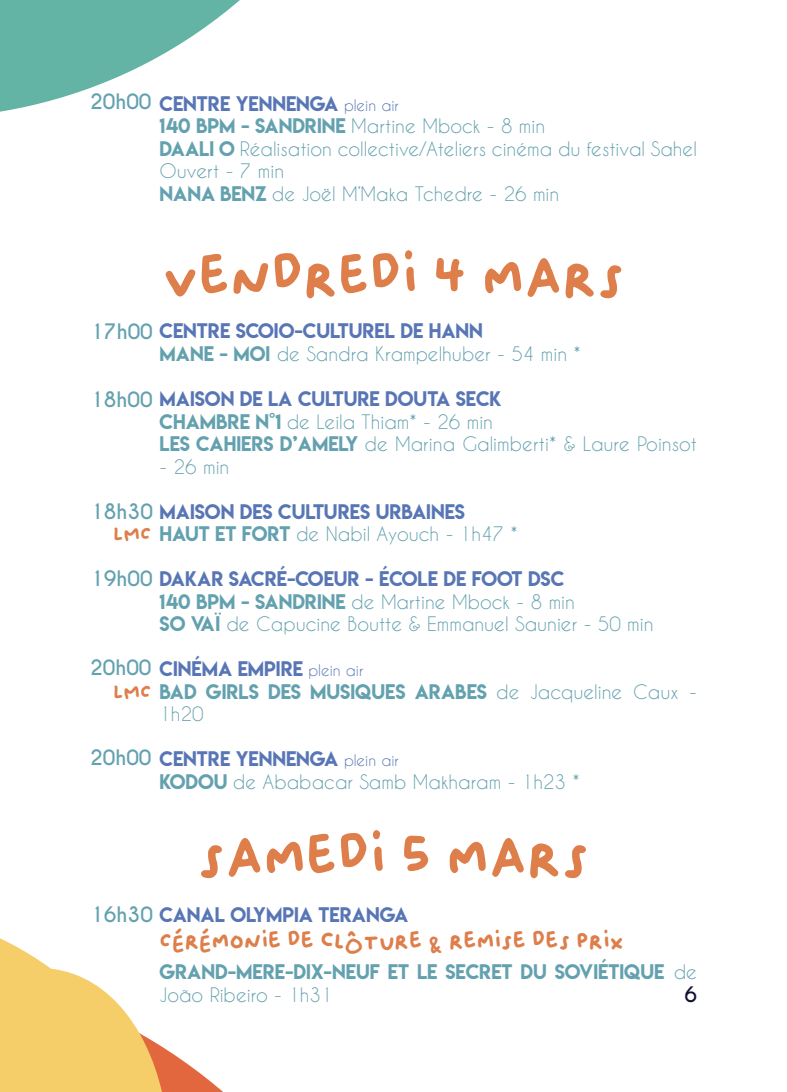
<style>
.page{position:relative;width:787px;height:1092px;background:#fff}
.page>*{position:absolute;margin:0;border:0;box-sizing:border-box;transform-origin:0 0}
.t1{font:60px "Oliver";color:#dd7e4b}
.t2{font:25px "Oliver";color:#dd7e4b}
.t3{font:22.5px "Oliver";color:#dd7e4b}
.t4{font:700 20px "Caviar Dreams";color:#111135}
.t5{font:18.75px/22.5px "Caviar Dreams";color:#63a1af}
.t6{font:18.75px "Lemon Milk";color:#5876b5}
.t7{font:18.75px/22.5px "Lemon Milk";color:#63a1af}
.s1{font-family:"Caviar Dreams";font-weight:700;font-size:20px;color:#63a1af}
.s2{font-family:"Caviar Dreams";font-size:15px}
.s3{font-family:"Lemon Milk"}
.s4{font-family:"Caviar Dreams";font-weight:700;font-size:20px}
.s5{color:#5876b5}
.s6{font-family:"Caviar Dreams";font-size:15px;color:#5876b5}
.s7{font-family:"Caviar Dreams"}
</style>
<div class="page">
<svg style="left:178px;top:1057px;width:44px;height:34px"></svg>
<svg style="left:0;top:938px;width:178px;height:153px;fill:#f5cd69"></svg>
<svg style="left:0;top:0;width:240px;height:112px;fill:#63b4a4"></svg>
<p class="t6" style="left:90px;top:90px;width:310px"><span class="s1">20h00</span> CENTRE YENNENGA <span class="s2">plein air</span></p>
<p class="t5" style="left:159px;top:115px;width:539px"><span class="s3">140 BPM - SANDRINE</span> Martine Mbock - 8 min<br><span class="s3">DAALI O</span> Réalisation collective/Ateliers cinéma du festival Sahel Ouvert - 7 min<br><span class="s3">NANA BENZ</span> de Joël M’Maka Tchedre - 26 min</p>
<h1 class="t1" style="left:162px;top:244px;width:464px">vendredi 4 mars</h1>
<p class="t6" style="left:90px;top:318px;width:394px"><span class="s1">17h00</span> CENTRE SCOIO-CULTUREL DE HANN</p>
<p class="t5" style="left:159px;top:342px;width:423px"><span class="s3">MANE - MOI</span> de Sandra Krampelhuber - 54 min *</p>
<p class="t6" style="left:90px;top:385px;width:413px"><span class="s1">18h00</span> MAISON DE LA CULTURE DOUTA SECK</p>
<p class="t5" style="left:159px;top:410px;width:539px"><span class="s3">CHAMBRE N°1</span> de Leila Thiam* - 26 min<br><span class="s3">LES CAHIERS D’AMELY</span> de Marina Galimberti* &amp; Laure Poinsot</p>
<p class="t5" style="left:159px;top:455px;width:71px">- 26 min</p>
<p class="t6" style="left:90px;top:498px;width:376px"><span class="s1">18h30</span> MAISON DES CULTURES URBAINES</p>
<p class="t5" style="left:159px;top:522px;width:360px"><span class="s3">HAUT ET FORT</span> de Nabil Ayouch - 1h47 *</p>
<p class="t6" style="left:90px;top:565px;width:476px"><span class="s1">19h00</span> DAKAR SACRÉ-COEUR - ÉCOLE DE FOOT DSC</p>
<p class="t5" style="left:159px;top:590px;width:495px"><span class="s3">140 BPM - SANDRINE</span> de Martine Mbock - 8 min<br><span class="s3">SO VAÏ</span> de Capucine Boutte &amp; Emmanuel Saunier - 50 min</p>
<p class="t7" style="left:159px;top:657px;width:539px;text-indent:-69px"><span class="s4">20h00</span> <span class="s5">CINÉMA EMPIRE</span> <span class="s6">plein air<br></span>BAD GIRLS DES MUSIQUES ARABES <span class="s7">de Jacqueline Caux -</span></p>
<p class="t5" style="left:159px;top:702px;width:46px">1h20</p>
<p class="t6" style="left:90px;top:745px;width:310px"><span class="s1">20h00</span> CENTRE YENNENGA <span class="s2">plein air</span></p>
<p class="t5" style="left:159px;top:770px;width:422px"><span class="s3">KODOU</span> de Ababacar Samb Makharam - 1h23 *</p>
<p class="t3" style="left:113px;top:522px;width:39px">LMC</p>
<p class="t3" style="left:113px;top:679px;width:39px">LMC</p>
<h1 class="t1" style="left:198px;top:824px;width:393px">samedi 5 mars</h1>
<p class="t6" style="left:90px;top:901px;width:320px"><span class="s1">16h30</span> CANAL OLYMPIA TERANGA</p>
<h2 class="t2" style="left:159px;top:927px;width:465px">Cérémonie de clôture &amp; remise des prix</h2>
<p class="t7" style="left:159px;top:960px;width:539px">GRAND-MERE-DIX-NEUF ET LE SECRET DU SOVIÉTIQUE <span class="s7">de</span></p>
<p class="t5" style="left:159px;top:983px;width:174px">João Ribeiro - 1h31</p>
<p class="t4" style="left:684px;top:982px;width:14px">6</p>
</div>
